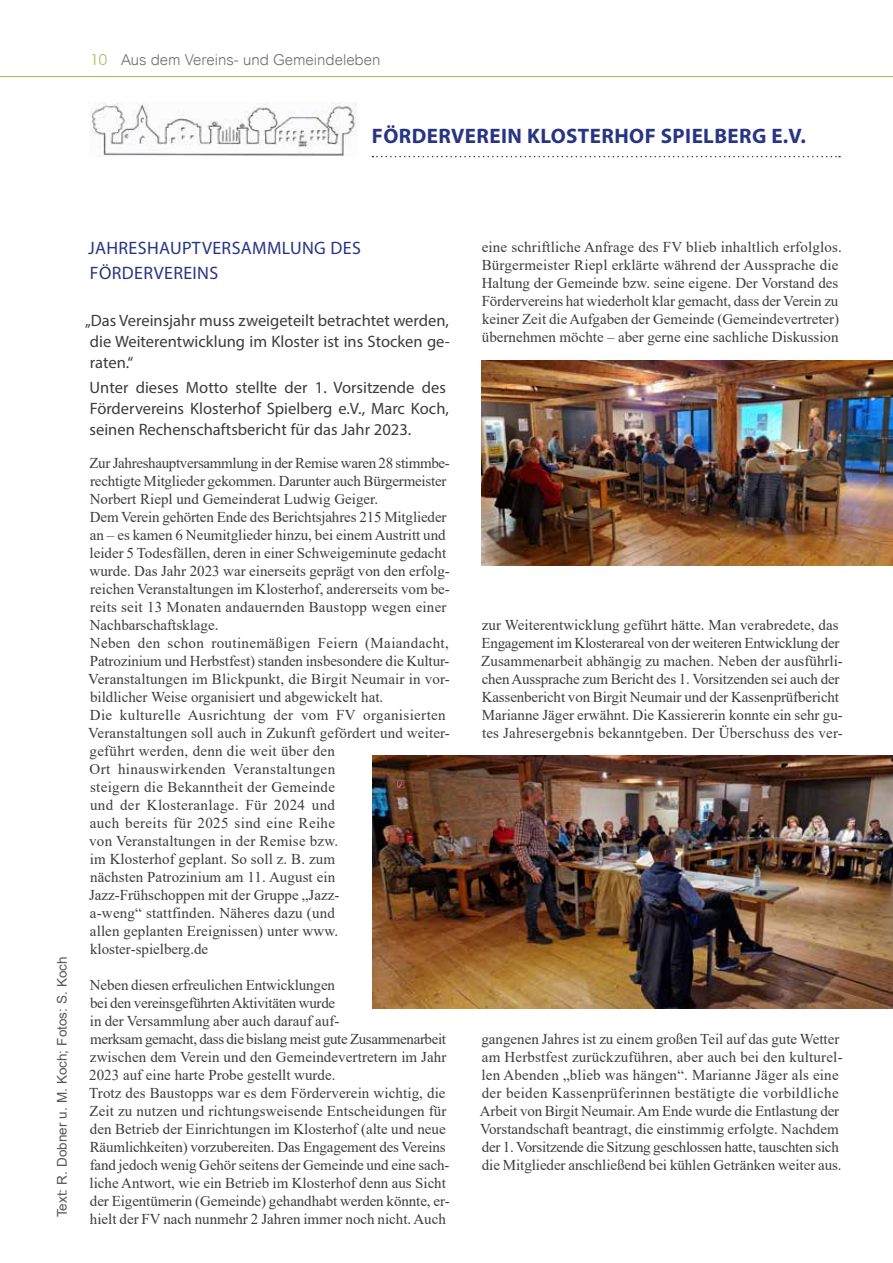
<style>
.page{position:relative;width:893px;height:1263px;background:#fff}
.page>*{position:absolute;margin:0;border:0;box-sizing:border-box;transform-origin:0 0}
.t1{font:700 21px "Myriad Pro";letter-spacing:.02em;color:#283583}
.t2{font:18px/25.5px "Myriad Pro";letter-spacing:.02em;color:#283583}
.t3{font:16.5px/21px "Myriad Pro";color:#3c3c3b;text-align:justify}
.t4{font:15px/18px "Times New Roman";color:#3c3c3b}
.t5{font:300 15px "Arial";color:#706f6f}
.t6{font:13.5px "Arial";color:#575756}
.s1{font-family:"Avant Garde IT Cby BT";font-weight:400;color:#a7c05c}
</style>
<div class="page">
<hr style="left:0;top:76px;width:893px;height:1px;background:#a7c05c">
<img style="left:89px;top:102px;width:268px;height:54px">
<svg style="left:372px;top:156px;width:468px;height:1px"></svg>
<img style="left:482px;top:360px;width:410px;height:205px">
<img style="left:372px;top:755px;width:520px;height:253px">
<p class="t5" style="left:90px;top:51px;width:292px"><span class="s1">10</span> Aus dem Vereins- und Gemeindeleben</p>
<h1 class="t1" style="left:372px;top:122px;width:436px">FÖRDERVEREIN KLOSTERHOF SPIELBERG E.V.</h1>
<p class="t6" style="left:53px;top:1217px;width:263px;rotate:-90deg">Text: R. Dobner u. M. Koch; Fotos: S. Koch</p>
<p class="t2" style="left:88px;top:235px;width:274px">Jahreshauptversammlung des<br>Fördervereins</p>
<p class="t3" style="left:85px;top:309px;width:366px">„Das Vereinsjahr muss zweigeteilt betrachtet werden, die Weiterentwicklung im Kloster ist ins Stocken ge&shy;raten.“</p>
<p class="t3" style="left:90px;top:377px;width:361px;text-align:left">Unter dieses Motto stellte der 1. Vorsitzende des<br>Fördervereins Klosterhof Spielberg e.V., Marc Koch, seinen Rechenschaftsbericht für das Jahr 2023.</p>
<p class="t4" style="left:88px;top:454px;width:363px">Zur Jahreshauptversammlung in der Remise waren 28 stimmbe&shy;rechtigte Mitglieder gekommen. Darunter auch Bürgermeister Norbert Riepl und Gemeinderat Ludwig Geiger.<br>Dem Verein gehörten Ende des Berichtsjahres 215 Mitglieder an – es kamen 6 Neumitglieder hinzu, bei einem Austritt und leider 5 Todesfällen, deren in einer Schweigeminute gedacht wurde. Das Jahr 2023 war einerseits geprägt von den erfolg&shy;reichen Veranstaltungen im Klosterhof, andererseits vom be&shy;reits seit 13 Monaten andauernden Baustopp wegen einer Nachbarschaftsklage.<br>Neben den schon routinemäßigen Feiern (Maiandacht, Patrozinium und Herbstfest) standen insbesondere die Kultur-Veranstaltungen im Blickpunkt, die Birgit Neumair in vor&shy;bildlicher Weise organisiert und abgewickelt hat.<br>Die kulturelle Ausrichtung der vom FV organisierten Veranstaltungen soll auch in Zukunft gefördert und weiter&shy;geführt werden, denn die weit über den<br>Ort hinauswirkenden Veranstaltungen<br>steigern die Bekanntheit der Gemeinde<br>und der Klosteranlage. Für 2024 und<br>auch bereits für 2025 sind eine Reihe<br>von Veranstaltungen in der Remise bzw.<br>im Klosterhof geplant. So soll z. B. zum<br>nächsten Patrozinium am 11. August ein Jazz-Frühschoppen mit der Gruppe „Jazz-<br>a-weng“ stattfinden. Näheres dazu (und<br>allen geplanten Ereignissen) unter www. kloster-spielberg.de</p>
<p class="t4" style="left:89px;top:976px;width:362px">Neben diesen erfreulichen Entwicklungen<br>bei den vereinsgeführten Aktivitäten wurde<br>in der Versammlung aber auch darauf auf-<br>merksam gemacht, dass die bislang meist gute Zusammenarbeit zwischen dem Verein und den Gemeindevertretern im Jahr 2023 auf eine harte Probe gestellt wurde.<br>Trotz des Baustopps war es dem Förderverein wichtig, die Zeit zu nutzen und richtungsweisende Entscheidungen für den Betrieb der Einrichtungen im Klosterhof (alte und neue Räumlichkeiten) vorzubereiten. Das Engagement des Vereins fand jedoch wenig Gehör seitens der Gemeinde und eine sach&shy;liche Antwort, wie ein Betrieb im Klosterhof denn aus Sicht der Eigentümerin (Gemeinde) gehandhabt werden könnte, er&shy;hielt der FV nach nunmehr 2 Jahren immer noch nicht. Auch</p>
<p class="t4" style="left:482px;top:238px;width:362px">eine schriftliche Anfrage des FV blieb inhaltlich erfolglos.<br>Bürgermeister Riepl erklärte während der Aussprache die Haltung der Gemeinde bzw. seine eigene. Der Vorstand des Fördervereins hat wiederholt klar gemacht, dass der Verein zu keiner Zeit die Aufgaben der Gemeinde (Gemeindevertreter) übernehmen möchte – aber gerne eine sachliche Diskussion</p>
<p class="t4" style="left:481px;top:616px;width:363px">zur Weiterentwicklung geführt hätte. Man verabredete, das Engagement im Klosterareal von der weiteren Entwicklung der Zusammenarbeit abhängig zu machen. Neben der ausführli&shy;chen Aussprache zum Bericht des 1. Vorsitzenden sei auch der Kassenbericht von Birgit Neumair und der Kassenprüfbericht Marianne Jäger erwähnt. Die Kassiererin konnte ein sehr gu&shy;tes Jahresergebnis bekanntgeben. Der Überschuss des ver-</p>
<p class="t4" style="left:480px;top:1030px;width:364px">gangenen Jahres ist zu einem großen Teil auf das gute Wetter am Herbstfest zurückzuführen, aber auch bei den kulturel&shy;len Abenden „blieb was hängen“. Marianne Jäger als eine der beiden Kassenprüferinnen bestätigte die vorbildliche Arbeit von Birgit Neumair. Am Ende wurde die Entlastung der Vorstandschaft beantragt, die einstimmig erfolgte. Nachdem der 1. Vorsitzende die Sitzung geschlossen hatte, tauschten sich die Mitglieder anschließend bei kühlen Getränken weiter aus.</p>
</div>
